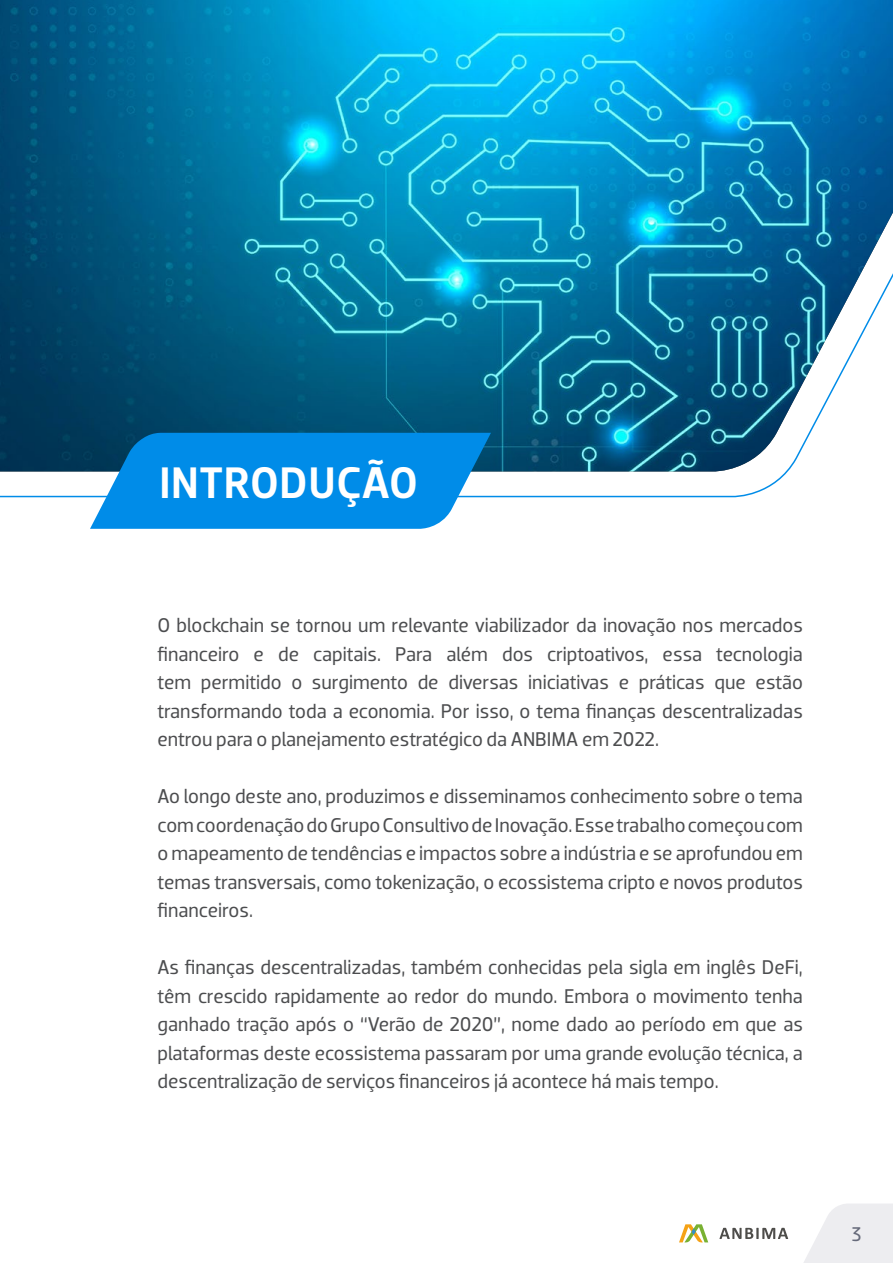
<style>
.page{position:relative;width:893px;height:1263px;background:#fff}
.page>*{position:absolute;margin:0;border:0;box-sizing:border-box;transform-origin:0 0}
.t1{font:500 45px "Dobra";letter-spacing:.015em;color:#fff}
.t2{font:20.25px/28.5px "Dobra";color:#4c4d4f;text-align:justify}
.t3{font:20.25px "Dobra";color:#666a7a}
</style>
<div class="page">
<svg style="left:804px;top:1204px;width:89px;height:59px"></svg>
<svg style="left:679px;top:1224px;width:29px;height:19px"></svg>
<svg style="left:719px;top:1228px;width:69px;height:11px"></svg>
<img style="left:0;top:0;width:893px;height:472px">
<svg style="left:90px;top:433px;width:401px;height:96px"></svg>
<h1 class="t1" style="left:159px;top:456px;width:260px">INTRODUÇÃO</h1>
<p class="t2" style="left:158px;top:611px;width:647px">O blockchain se tornou um relevante viabilizador da inovação nos mercados financeiro e de capitais. Para além dos criptoativos, essa tecnologia tem permitido o surgimento de diversas iniciativas e práticas que estão transformando toda a economia. Por isso, o tema finanças descentralizadas entrou para o planejamento estratégico da ANBIMA em 2022.</p>
<p class="t2" style="left:158px;top:782px;width:647px">Ao longo deste ano, produzimos e disseminamos conhecimento sobre o tema com coordenação do Grupo Consultivo de Inovação. Esse trabalho começou com o mapeamento de tendências e impactos sobre a indústria e se aprofundou em temas transversais, como tokenização, o ecossistema cripto e novos produtos financeiros.</p>
<p class="t2" style="left:158px;top:953px;width:647px">As finanças descentralizadas, também conhecidas pela sigla em inglês DeFi, têm crescido rapidamente ao redor do mundo. Embora o movimento tenha ganhado tração após o “Verão de 2020”, nome dado ao período em que as plataformas deste ecossistema passaram por uma grande evolução técnica, a descentralização de serviços financeiros já acontece há mais tempo.</p>
<p class="t3" style="left:852px;top:1222px;width:11px">3</p>
</div>
